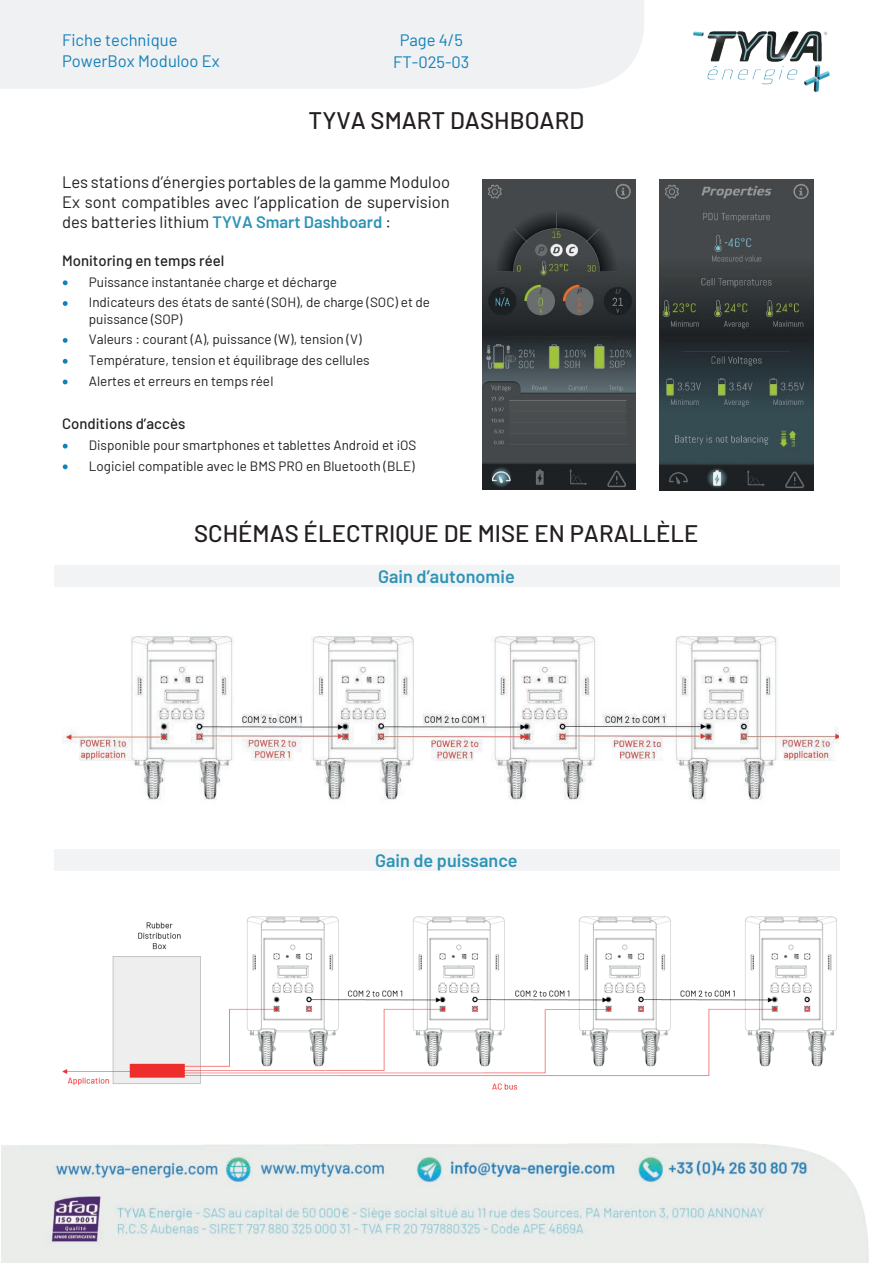
<style>
.page{position:relative;width:893px;height:1263px;background:#fff}
.page>*{position:absolute;margin:0;border:0;box-sizing:border-box;transform-origin:0 0}
.t1{font:500 24px "Barlow";color:#231f20}
.t2{font:600 18px "Barlow";color:#2d94b5}
.t3{font:16.5px/19.8px "Barlow";color:#231f20;text-align:justify}
.t4{font:16.5px "Barlow";color:#1280bb}
.t5{font:500 15px "Barlow";color:#231f20}
.t6{font:13.5px/20.7px "Barlow";color:#231f20}
.s1{font-weight:600;color:#2d94b5}
</style>
<div class="page">
<div style="left:0;top:0;width:644px;height:89px;background:#f0f1f2"></div>
<img style="left:2px;top:1143px;width:867px;height:120px">
<img style="left:693px;top:31px;width:137px;height:62px">
<svg style="left:63px;top:280px;width:5px;height:5px"></svg>
<svg style="left:63px;top:301px;width:5px;height:5px"></svg>
<svg style="left:63px;top:338px;width:5px;height:5px"></svg>
<svg style="left:63px;top:359px;width:5px;height:5px"></svg>
<svg style="left:63px;top:380px;width:5px;height:4px"></svg>
<svg style="left:63px;top:444px;width:5px;height:5px"></svg>
<svg style="left:63px;top:464px;width:5px;height:5px"></svg>
<div style="left:54px;top:565px;width:785px;height:22px;background:#f2f3f4"></div>
<div style="left:54px;top:849px;width:785px;height:22px;background:#f2f3f4"></div>
<img style="left:482px;top:180px;width:154px;height:310px">
<img style="left:660px;top:180px;width:154px;height:310px">
<img style="left:62px;top:636px;width:777px;height:164px">
<img style="left:62px;top:916px;width:775px;height:174px">
<p class="t4" style="left:62px;top:28px;width:117px">Fiche technique</p>
<p class="t4" style="left:400px;top:28px;width:65px">Page 4/5</p>
<p class="t4" style="left:62px;top:49px;width:159px">PowerBox Moduloo Ex</p>
<p class="t4" style="left:393px;top:50px;width:78px">FT-025-03</p>
<h1 class="t1" style="left:309px;top:103px;width:277px">TYVA SMART DASHBOARD</h1>
<p class="t3" style="left:62px;top:171px;width:390px">Les stations d’énergies portables de la gamme Moduloo Ex sont compatibles avec l’application de supervision des batteries lithium <span class="s1">TYVA Smart Dashboard</span> :</p>
<p class="t5" style="left:62px;top:249px;width:164px">Monitoring en temps réel</p>
<p class="t6" style="left:89px;top:270px;width:343px">Puissance instantanée charge et décharge<br>Indicateurs des états de santé (SOH), de charge (SOC) et de</p>
<p class="t6" style="left:89px;top:307px;width:282px">puissance (SOP)<br>Valeurs : courant (A), puissance (W), tension (V)<br>Température, tension et équilibrage des cellules Alertes et erreurs en temps réel</p>
<p class="t5" style="left:62px;top:412px;width:125px">Conditions d’accès</p>
<p class="t6" style="left:89px;top:434px;width:329px">Disponible pour smartphones et tablettes Android et iOS<br>Logiciel compatible avec le BMS PRO en Bluetooth (BLE)</p>
<h1 class="t1" style="left:194px;top:516px;width:506px">SCHÉMAS ÉLECTRIQUE DE MISE EN PARALLÈLE</h1>
<h2 class="t2" style="left:378px;top:563px;width:138px">Gain d’autonomie</h2>
<h2 class="t2" style="left:375px;top:847px;width:144px">Gain de puissance</h2>
</div>
